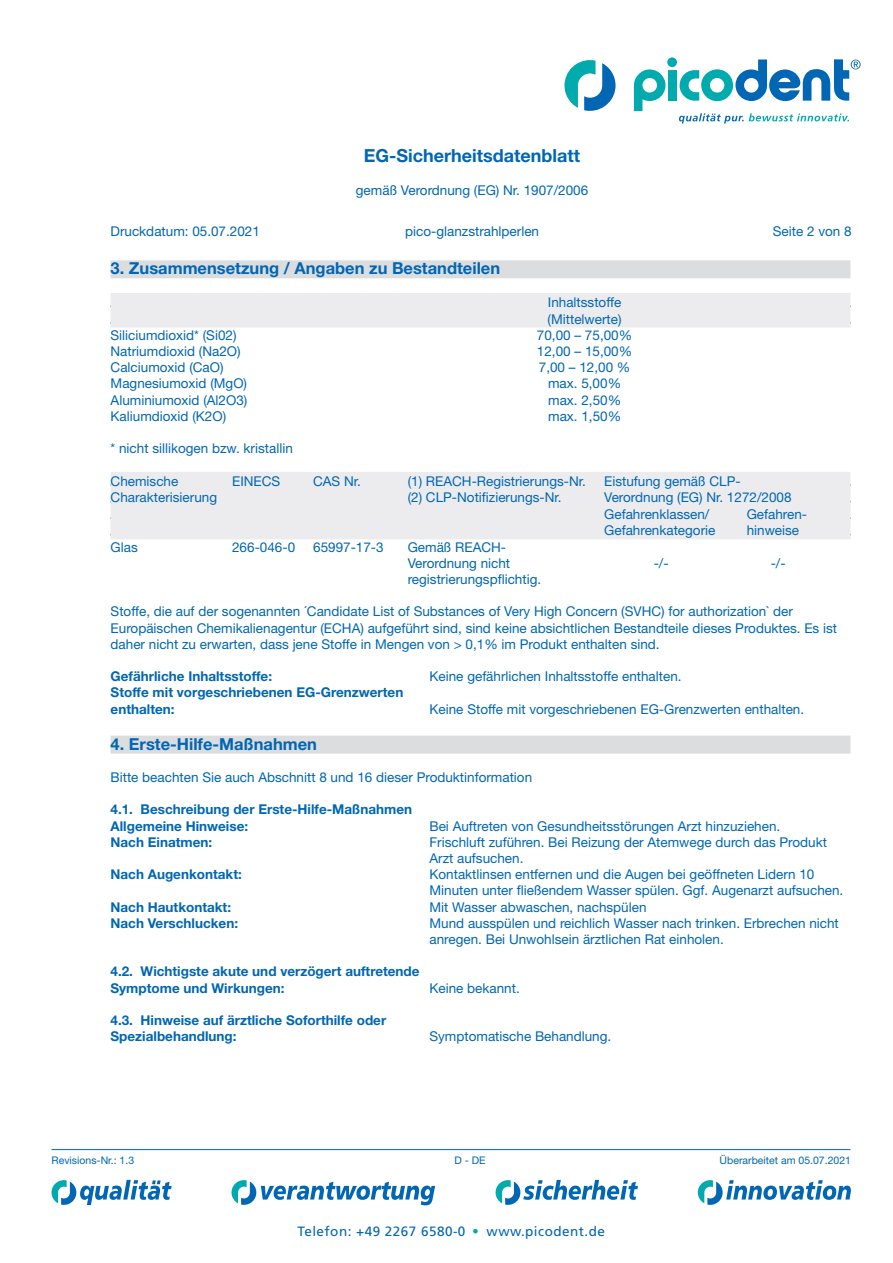
<style>
.page{position:relative;width:893px;height:1263px;background:#fff}
.page>*{position:absolute;margin:0;border:0;box-sizing:border-box;transform-origin:0 0}
.t1{font:39px "Frutiger LT Std";color:#00aaad}
.t2{font:700 18px "Helvetica Neue LT Std";color:#0166b3}
.t3{font:700 16.5px "Helvetica Neue LT Std";color:#0166b3}
.t4{font:13.5px/16.2px "Helvetica Neue LT Std";color:#0166b3}
.t5{font:700 13.5px/16.2px "Helvetica Neue LT Std";color:#0166b3}
.t6{font:13.5px "Frutiger LT Std";letter-spacing:.035em;color:#0166b3}
.t7{font:10.5px "Helvetica Neue LT Std";color:#0166b3}
</style>
<div class="page">
<svg style="left:52px;top:1180px;width:120px;height:25px"></svg>
<svg style="left:496px;top:1180px;width:142px;height:25px"></svg>
<svg style="left:698px;top:1180px;width:153px;height:25px"></svg>
<svg style="left:231px;top:1180px;width:204px;height:25px"></svg>
<svg style="left:634px;top:69px;width:32px;height:42px"></svg>
<div style="left:668px;top:70px;width:9px;height:31px;background:#00aaad"></div>
<div style="left:667px;top:57px;width:10px;height:10px;background:#00aaad;border-radius:50%"></div>
<svg style="left:564px;top:60px;width:51px;height:51px"></svg>
<svg style="left:679px;top:113px;width:170px;height:11px"></svg>
<svg style="left:680px;top:59px;width:181px;height:42px"></svg>
<hr style="left:52px;top:1149px;width:798px;height:1px;background:#0166b3">
<div style="left:111px;top:260px;width:739px;height:18px;background:#dcdddf"></div>
<div style="left:111px;top:293px;width:739px;height:18px;background:#ececee"></div>
<div style="left:111px;top:310px;width:739px;height:18px;background:#ececee"></div>
<div style="left:111px;top:472px;width:739px;height:18px;background:#ececee"></div>
<div style="left:111px;top:488px;width:739px;height:18px;background:#ececee"></div>
<div style="left:111px;top:505px;width:739px;height:18px;background:#ececee"></div>
<div style="left:111px;top:521px;width:739px;height:18px;background:#ececee"></div>
<div style="left:111px;top:736px;width:739px;height:18px;background:#dcdddf"></div>
<h2 class="t2" style="left:364px;top:144px;width:218px">EG-Sicherheitsdatenblatt</h2>
<p class="t4" style="left:356px;top:182px;width:234px">gemäß Verordnung (EG) Nr. 1907/2006</p>
<p class="t4" style="left:111px;top:223px;width:151px">Druckdatum: 05.07.2021</p>
<p class="t4" style="left:405px;top:223px;width:135px">pico-glanzstrahlperlen</p>
<p class="t4" style="left:773px;top:223px;width:80px">Seite 2 von 8</p>
<p class="t3" style="left:111px;top:258px;width:391px">3. Zusammensetzung / Angaben zu Bestandteilen</p>
<p class="t4" style="left:548px;top:294px;width:75px">Inhaltsstoffe (Mittelwerte)</p>
<p class="t4" style="left:111px;top:327px;width:128px">Siliciumdioxid* (Si02)</p>
<p class="t4" style="left:537px;top:327px;width:97px">70,00 – 75,00%</p>
<p class="t4" style="left:111px;top:343px;width:132px">Natriumdioxid (Na2O)</p>
<p class="t4" style="left:537px;top:343px;width:97px">12,00 – 15,00%</p>
<p class="t4" style="left:111px;top:359px;width:115px">Calciumoxid (CaO)</p>
<p class="t4" style="left:539px;top:359px;width:93px">7,00 – 12,00 %</p>
<p class="t4" style="left:111px;top:375px;width:138px">Magnesiumoxid (MgO)</p>
<p class="t4" style="left:548px;top:375px;width:75px">max. 5,00%</p>
<p class="t4" style="left:111px;top:391px;width:138px">Aluminiumoxid (Al2O3)</p>
<p class="t4" style="left:548px;top:391px;width:75px">max. 2,50%</p>
<p class="t4" style="left:111px;top:408px;width:117px">Kaliumdioxid (K2O)</p>
<p class="t4" style="left:548px;top:408px;width:75px">max. 1,50%</p>
<p class="t4" style="left:111px;top:440px;width:184px">* nicht sillikogen bzw. kristallin</p>
<p class="t4" style="left:111px;top:473px;width:69px">Chemische</p>
<p class="t4" style="left:232px;top:473px;width:50px">EINECS</p>
<p class="t4" style="left:313px;top:473px;width:49px">CAS Nr.</p>
<p class="t4" style="left:408px;top:473px;width:180px">(1) REACH-Registrierungs-Nr.</p>
<p class="t4" style="left:604px;top:473px;width:138px">Eistufung gemäß CLP-</p>
<p class="t4" style="left:111px;top:489px;width:108px">Charakterisierung</p>
<p class="t4" style="left:408px;top:489px;width:155px">(2) CLP-Notifizierungs-Nr.</p>
<p class="t4" style="left:604px;top:489px;width:189px">Verordnung (EG) Nr. 1272/2008<br>Gefahrenklassen/</p>
<p class="t4" style="left:747px;top:506px;width:62px">Gefahren-</p>
<p class="t4" style="left:111px;top:538px;width:29px">Glas</p>
<p class="t4" style="left:232px;top:538px;width:65px">266-046-0</p>
<p class="t4" style="left:313px;top:538px;width:72px">65997-17-3</p>
<p class="t4" style="left:408px;top:538px;width:104px">Gemäß REACH-<br>Verordnung nicht</p>
<p class="t4" style="left:604px;top:522px;width:113px">Gefahrenkategorie</p>
<p class="t4" style="left:747px;top:522px;width:54px">hinweise</p>
<p class="t4" style="left:654px;top:555px;width:16px">-/-</p>
<p class="t4" style="left:771px;top:555px;width:16px">-/-</p>
<p class="t4" style="left:408px;top:571px;width:135px">registrierungspflichtig.</p>
<p class="t4" style="left:111px;top:603px;width:728px">Stoffe, die auf der sogenannten ´Candidate List of Substances of Very High Concern (SVHC) for authorization` der<br>Europäischen Chemikalienagentur (ECHA) aufgeführt sind, sind keine absichtlichen Bestandteile dieses Produktes. Es ist daher nicht zu erwarten, dass jene Stoffe in Mengen von &gt; 0,1% im Produkt enthalten sind.</p>
<p class="t5" style="left:111px;top:668px;width:163px">Gefährliche Inhaltsstoffe:</p>
<p class="t4" style="left:430px;top:668px;width:254px">Keine gefährlichen Inhaltsstoffe enthalten.</p>
<p class="t5" style="left:111px;top:684px;width:294px">Stoffe mit vorgeschriebenen EG-Grenzwerten enthalten:</p>
<p class="t4" style="left:430px;top:700px;width:376px">Keine Stoffe mit vorgeschriebenen EG-Grenzwerten enthalten.</p>
<p class="t3" style="left:111px;top:733px;width:208px">4. Erste-Hilfe-Maßnahmen</p>
<p class="t4" style="left:111px;top:769px;width:423px">Bitte beachten Sie auch Abschnitt 8 und 16 dieser Produktinformation</p>
<p class="t5" style="left:111px;top:801px;width:303px">4.1. Beschreibung der Erste-Hilfe-Maßnahmen<br>Allgemeine Hinweise:</p>
<p class="t4" style="left:429px;top:817px;width:352px">Bei Auftreten von Gesundheitsstörungen Arzt hinzuziehen.</p>
<p class="t5" style="left:111px;top:834px;width:103px">Nach Einatmen:</p>
<p class="t4" style="left:429px;top:834px;width:399px">Frischluft zuführen. Bei Reizung der Atemwege durch das Produkt<br>Arzt aufsuchen.</p>
<p class="t5" style="left:111px;top:866px;width:133px">Nach Augenkontakt:</p>
<p class="t4" style="left:429px;top:866px;width:415px">Kontaktlinsen entfernen und die Augen bei geöffneten Lidern 10<br>Minuten unter fließendem Wasser spülen. Ggf. Augenarzt aufsuchen.</p>
<p class="t5" style="left:111px;top:898px;width:122px">Nach Hautkontakt:</p>
<p class="t4" style="left:429px;top:898px;width:219px">Mit Wasser abwaschen, nachspülen</p>
<p class="t5" style="left:111px;top:915px;width:129px">Nach Verschlucken:</p>
<p class="t4" style="left:429px;top:915px;width:411px">Mund ausspülen und reichlich Wasser nach trinken. Erbrechen nicht anregen. Bei Unwohlsein ärztlichen Rat einholen.</p>
<p class="t5" style="left:111px;top:963px;width:311px">4.2. Wichtigste akute und verzögert auftretende<br>Symptome und Wirkungen:</p>
<p class="t4" style="left:429px;top:979px;width:92px">Keine bekannt.</p>
<p class="t5" style="left:111px;top:1012px;width:277px">4.3. Hinweise auf ärztliche Soforthilfe oder<br>Spezialbehandlung:</p>
<p class="t4" style="left:429px;top:1028px;width:183px">Symptomatische Behandlung.</p>
<p class="t7" style="left:52px;top:1154px;width:84px">Revisions-Nr.: 1.3</p>
<p class="t7" style="left:454px;top:1154px;width:33px">D - DE</p>
<p class="t7" style="left:720px;top:1154px;width:133px">Überarbeitet am 05.07.2021</p>
<p class="t6" style="left:297px;top:1223px;width:170px">Telefon: +49 2267 6580-0</p>
<h1 class="t1" style="left:470px;top:1206px;width:12px">·</h1>
<p class="t6" style="left:487px;top:1223px;width:120px">www.picodent.de</p>
</div>
